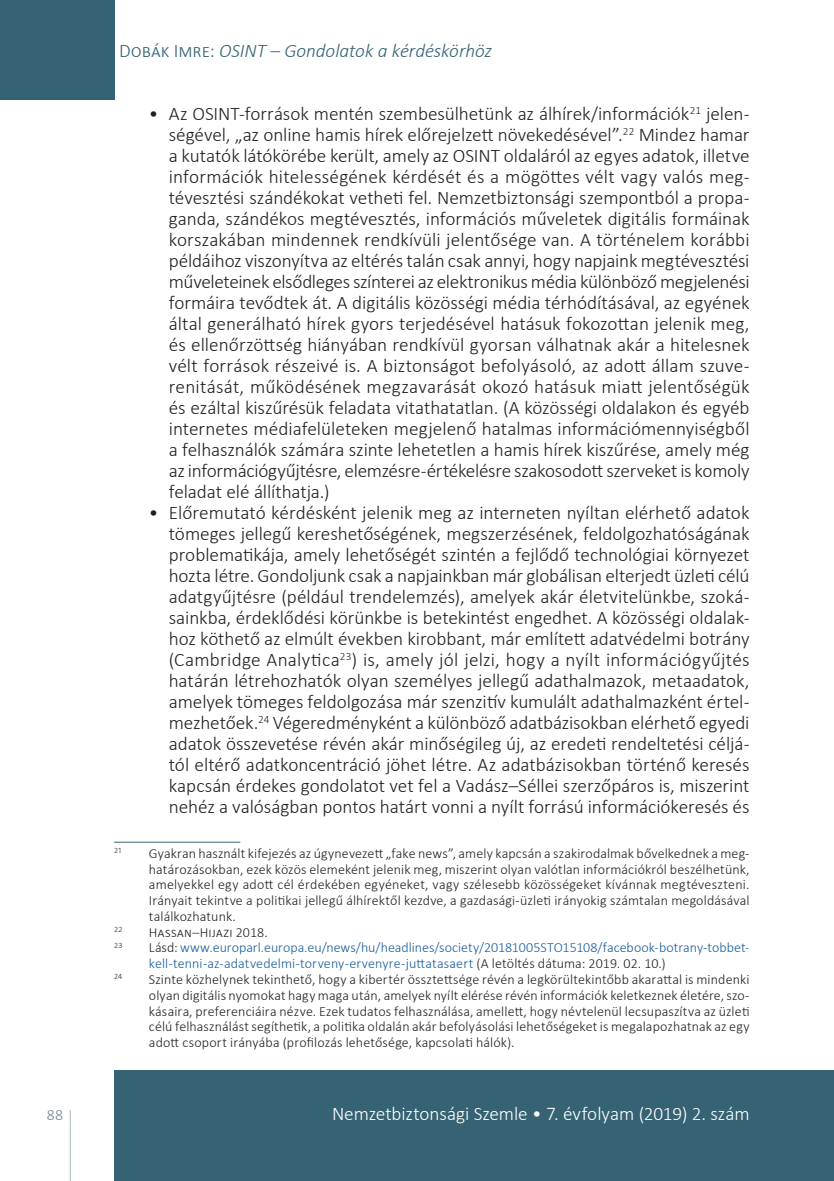
<style>
.page{position:relative;width:834px;height:1181px;background:#fff}
.page>*{position:absolute;margin:0;border:0;box-sizing:border-box;transform-origin:0 0}
.t1{font:300 19.25px/21px "Calibri";letter-spacing:-.005em;color:#231f20;text-align:justify}
.t2{font:300 19.25px "Calibri";letter-spacing:-.005em;color:#fff}
.t3{font:italic 300 19.25px "Calibri";letter-spacing:-.005em;color:#366374}
.t4{font:300 15.75px "Calibri";color:#6c8694}
.Footnote_text{font:300 14px/15.8px "Calibri";letter-spacing:.005em;color:#231f20;text-align:justify}
.Footnote_text-2{font:300 14px/15.8px "Calibri";letter-spacing:.005em;color:#175d9e}
.Footnote_text-3{font:300 8.22px "Calibri";letter-spacing:.025em;color:#231f20}
.s1{font-style:normal}
.s2{color:#231f20}
</style>
<div class="page">
<svg style="left:69px;top:1110px;width:2px;height:71px"></svg>
<div style="left:114px;top:1070px;width:719px;height:111px;background:#366374"></div>
<div style="left:0;top:0;width:114px;height:99px;background:#366374"></div>
<hr style="left:114px;top:842px;width:126px;height:1px;background:#366374">
<p class="t3" style="left:119px;top:39px;width:374px"><span class="s1">Dobák Imre:</span> OSINT – Gondolatok a kérdéskörhöz</p>
<p class="t1" style="left:169px;top:103px;width:582px;text-indent:-20px">• Az OSINT-források mentén szembesülhetünk az álhírek/információk<sup>21</sup> jelen&shy;ségével, „az online hamis hírek előrejelzett növekedésével”.<sup>22</sup> Mindez hamar a kutatók látókörébe került, amely az OSINT oldaláról az egyes adatok, illetve információk hitelességének kérdését és a mögöttes vélt vagy valós meg&shy;tévesztési szándékokat vetheti fel. Nemzetbiztonsági szempontból a propa&shy;ganda, szándékos megtévesztés, információs műveletek digitális formáinak korszakában mindennek rendkívüli jelentősége van. A történelem korábbi példáihoz viszonyítva az eltérés talán csak annyi, hogy napjaink megtévesztési műveleteinek elsődleges színterei az elektronikus média különböző megjelenési formáira tevődtek át. A digitális közösségi média térhódításával, az egyének által generálható hírek gyors terjedésével hatásuk fokozottan jelenik meg, és ellenőrzöttség hiányában rendkívül gyorsan válhatnak akár a hitelesnek vélt források részeivé is. A biztonságot befolyásoló, az adott állam szuve&shy;renitását, működésének megzavarását okozó hatásuk miatt jelentőségük és ezáltal kiszűrésük feladata vitathatatlan. (A közösségi oldalakon és egyéb internetes médiafelületeken megjelenő hatalmas információmennyiségből a felhasználók számára szinte lehetetlen a hamis hírek kiszűrése, amely még az információgyűjtésre, elemzésre-értékelésre szakosodott szerveket is komoly feladat elé állíthatja.)</p>
<p class="t1" style="left:169px;top:502px;width:582px;text-indent:-20px">• Előremutató kérdésként jelenik meg az interneten nyíltan elérhető adatok tömeges jellegű kereshetőségének, megszerzésének, feldolgozhatóságának problematikája, amely lehetőségét szintén a fejlődő technológiai környezet hozta létre. Gondoljunk csak a napjainkban már globálisan elterjedt üzleti célú adatgyűjtésre (például trendelemzés), amelyek akár életvitelünkbe, szoká&shy;sainkba, érdeklődési körünkbe is betekintést engedhet. A közösségi oldalak&shy;hoz köthető az elmúlt években kirobbant, már említett adatvédelmi botrány (Cambridge Analytica<sup>23</sup>) is, amely jól jelzi, hogy a nyílt információgyűjtés határán létrehozhatók olyan személyes jellegű adathalmazok, metaadatok, amelyek tömeges feldolgozása már szenzitív kumulált adathalmazként értel&shy;mezhetőek.<sup>24</sup> Végeredményként a különböző adatbázisokban elérhető egyedi adatok összevetése révén akár minőségileg új, az eredeti rendeltetési céljá&shy;tól eltérő adatkoncentráció jöhet létre. Az adatbázisokban történő keresés kapcsán érdekes gondolatot vet fel a Vadász–Séllei szerzőpáros is, miszerint nehéz a valóságban pontos határt vonni a nyílt forrású információkeresés és</p>
<p class="Footnote_text-3" style="left:114px;top:845px;width:9px">21</p>
<p class="Footnote_text" style="left:149px;top:845px;width:602px">Gyakran használt kifejezés az úgynevezett „fake news”, amely kapcsán a szakirodalmak bővelkednek a meg&shy;határozásokban, ezek közös elemeként jelenik meg, miszerint olyan valótlan információkról beszélhetünk, amelyekkel egy adott cél érdekében egyéneket, vagy szélesebb közösségeket kívánnak megtéveszteni.<br>Irányait tekintve a politikai jellegű álhírektől kezdve, a gazdasági-üzleti irányokig számtalan megoldásával találkozhatunk.</p>
<p class="Footnote_text-3" style="left:114px;top:924px;width:10px">22</p>
<p class="Footnote_text" style="left:149px;top:924px;width:121px">Hassan–Hijazi 2018.</p>
<p class="Footnote_text-3" style="left:114px;top:940px;width:10px">23</p>
<p class="Footnote_text-2" style="left:149px;top:940px;width:602px"><span class="s2">Lásd:</span> www.europarl.europa.eu/news/hu/headlines/society/20181005STO15108/facebook-botrany-tobbet&shy;kell-tenni-az-adatvedelmi-torveny-ervenyre-juttatasaert <span class="s2">(A letöltés dátuma: 2019. 02. 10.)</span></p>
<p class="Footnote_text-3" style="left:114px;top:971px;width:10px">24</p>
<p class="Footnote_text" style="left:149px;top:971px;width:602px">Szinte közhelynek tekinthető, hogy a kibertér össztettsége révén a legkörültekintőbb akarattal is mindenki olyan digitális nyomokat hagy maga után, amelyek nyílt elérése révén információk keletkeznek életére, szo&shy;kásaira, preferenciáira nézve. Ezek tudatos felhasználása, amellett, hogy névtelenül lecsupaszítva az üzleti célú felhasználást segíthetik, a politika oldalán akár befolyásolási lehetőségeket is megalapozhatnak az egy adott csoport irányába (profilozás lehetősége, kapcsolati hálók).</p>
<p class="t4" style="left:47px;top:1105px;width:18px">88</p>
<p class="t2" style="left:332px;top:1102px;width:419px">Nemzetbiztonsági Szemle • 7. évfolyam (2019) 2. szám</p>
</div>
